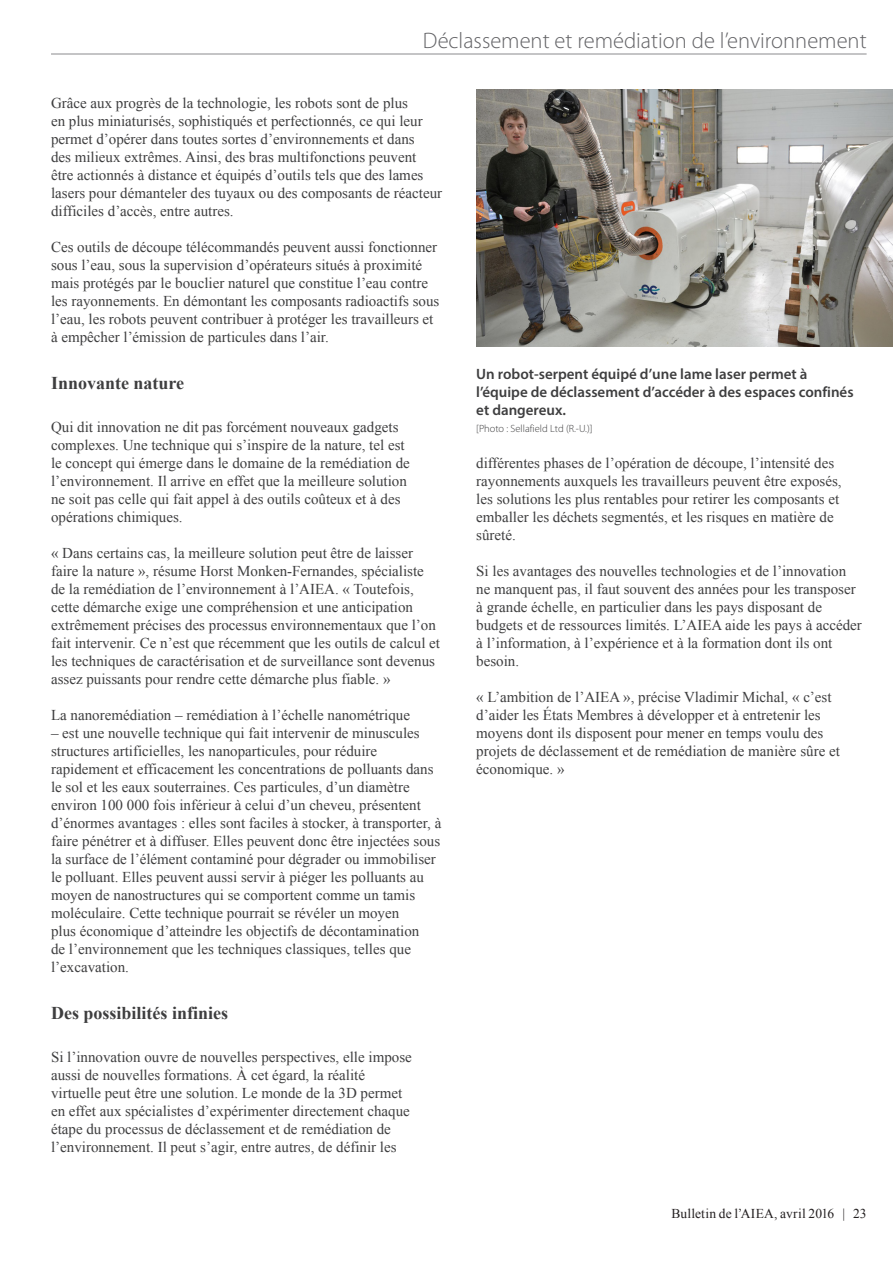
<style>
.page{position:relative;width:893px;height:1263px;background:#fff}
.page>*{position:absolute;margin:0;border:0;box-sizing:border-box;transform-origin:0 0}
.t1{font:300 22.5px "Myriad Pro";color:#636366}
.Paragraph_Heading_01{font:700 18px "Times New Roman";color:#3e3e3f}
.Body_Text{font:15px/18px "Times New Roman";color:#3e3e3f}
.Photo_caption{font:600 15px/18px "Myriad Pro";color:#3e3e3f}
.t2{font:13.5px "Times New Roman";letter-spacing:.01em;color:#231f20}
.Photo_credit{font:300 10.5px "Myriad Pro";color:#3e3e3f}
</style>
<div class="page">
<hr style="left:51px;top:54px;width:816px;height:1px;background:#636366">
<img style="left:476px;top:89px;width:417px;height:258px">
<h1 class="t1" style="left:423px;top:27px;width:445px">Déclassement et remédiation de l’environnement</h1>
<p class="Body_Text" style="left:51px;top:94px;width:393px">Grâce aux progrès de la technologie, les robots sont de plus<br>en plus miniaturisés, sophistiqués et perfectionnés, ce qui leur permet d’opérer dans toutes sortes d’environnements et dans<br>des milieux extrêmes. Ainsi, des bras multifonctions peuvent être actionnés à distance et équipés d’outils tels que des lames lasers pour démanteler des tuyaux ou des composants de réacteur difficiles d’accès, entre autres.</p>
<p class="Body_Text" style="left:51px;top:238px;width:390px">Ces outils de découpe télécommandés peuvent aussi fonctionner sous l’eau, sous la supervision d’opérateurs situés à proximité mais protégés par le bouclier naturel que constitue l’eau contre les rayonnements. En démontant les composants radioactifs sous l’eau, les robots peuvent contribuer à protéger les travailleurs et à empêcher l’émission de particules dans l’air.</p>
<p class="Paragraph_Heading_01" style="left:51px;top:370px;width:135px">Innovante nature</p>
<p class="Body_Text" style="left:51px;top:418px;width:360px">Qui dit innovation ne dit pas forcément nouveaux gadgets complexes. Une technique qui s’inspire de la nature, tel est le concept qui émerge dans le domaine de la remédiation de l’environnement. Il arrive en effet que la meilleure solution ne soit pas celle qui fait appel à des outils coûteux et à des opérations chimiques.</p>
<p class="Body_Text" style="left:51px;top:544px;width:391px">« Dans certains cas, la meilleure solution peut être de laisser faire la nature », résume Horst Monken-Fernandes, spécialiste de la remédiation de l’environnement à l’AIEA. « Toutefois, cette démarche exige une compréhension et une anticipation extrêmement précises des processus environnementaux que l’on fait intervenir. Ce n’est que récemment que les outils de calcul et les techniques de caractérisation et de surveillance sont devenus assez puissants pour rendre cette démarche plus fiable. »</p>
<p class="Body_Text" style="left:51px;top:706px;width:361px">La nanoremédiation – remédiation à l’échelle nanométrique</p>
<p class="Body_Text" style="left:51px;top:724px;width:392px">– est une nouvelle technique qui fait intervenir de minuscules structures artificielles, les nanoparticules, pour réduire rapidement et efficacement les concentrations de polluants dans le sol et les eaux souterraines. Ces particules, d’un diamètre environ 100 000 fois inférieur à celui d’un cheveu, présentent d’énormes avantages : elles sont faciles à stocker, à transporter, à faire pénétrer et à diffuser. Elles peuvent donc être injectées sous la surface de l’élément contaminé pour dégrader ou immobiliser le polluant. Elles peuvent aussi servir à piéger les polluants au moyen de nanostructures qui se comportent comme un tamis moléculaire. Cette technique pourrait se révéler un moyen<br>plus économique d’atteindre les objectifs de décontamination<br>de l’environnement que les techniques classiques, telles que l’excavation.</p>
<p class="Paragraph_Heading_01" style="left:51px;top:1000px;width:179px">Des possibilités infinies</p>
<p class="Body_Text" style="left:51px;top:1048px;width:362px">Si l’innovation ouvre de nouvelles perspectives, elle impose aussi de nouvelles formations. À cet égard, la réalité virtuelle peut être une solution. Le monde de la 3D permet en effet aux spécialistes d’expérimenter directement chaque étape du processus de déclassement et de remédiation de l’environnement. Il peut s’agir, entre autres, de définir les</p>
<p class="Photo_caption" style="left:476px;top:365px;width:379px">Un robot-serpent équipé d’une lame laser permet à l’équipe de déclassement d’accéder à des espaces confinés et dangereux.</p>
<p class="Photo_credit" style="left:476px;top:422px;width:118px">[Photo : Sellafield Ltd (R.-U.)]</p>
<p class="Body_Text" style="left:476px;top:454px;width:367px">différentes phases de l’opération de découpe, l’intensité des rayonnements auxquels les travailleurs peuvent être exposés, les solutions les plus rentables pour retirer les composants et emballer les déchets segmentés, et les risques en matière de sûreté.</p>
<p class="Body_Text" style="left:476px;top:562px;width:387px">Si les avantages des nouvelles technologies et de l’innovation ne manquent pas, il faut souvent des années pour les transposer à grande échelle, en particulier dans les pays disposant de budgets et de ressources limités. L’AIEA aide les pays à accéder à l’information, à l’expérience et à la formation dont ils ont besoin.</p>
<p class="Body_Text" style="left:476px;top:688px;width:365px">« L’ambition de l’AIEA », précise Vladimir Michal, « c’est d’aider les États Membres à développer et à entretenir les moyens dont ils disposent pour mener en temps voulu des projets de déclassement et de remédiation de manière sûre et économique. »</p>
<p class="t2" style="left:671px;top:1205px;width:197px">Bulletin de l’AIEA, avril 2016 | 23</p>
</div>
